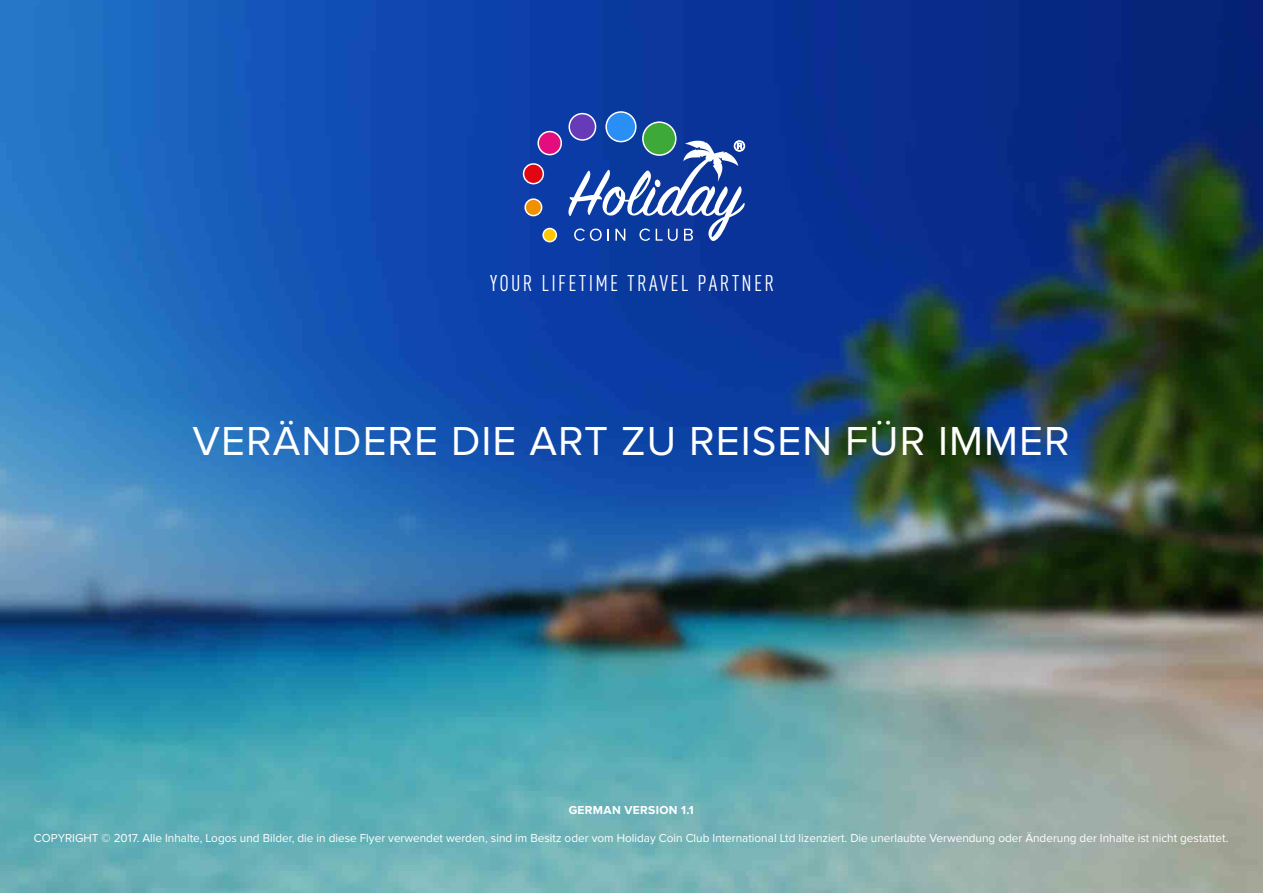
<style>
.page{position:relative;width:1263px;height:893px;background:#fff}
.page>*{position:absolute;margin:0;border:0;box-sizing:border-box;transform-origin:0 0}
.t1{font:42px "Proxima Nova";letter-spacing:.025em;color:#fff}
.t2{font:22.5px "DIN Cond";letter-spacing:.1em;color:#fff}
.t3{font:12px "Proxima Nova";color:#fff}
.t4{font:700 12px "Proxima Nova";letter-spacing:.025em;color:#fff}
</style>
<div class="page">
<img style="left:0;top:0;width:1263px;height:893px">
<div style="left:643px;top:122px;width:33px;height:33px;background:#3da938;border-radius:50%"></div>
<div style="left:642px;top:121px;width:34px;height:35px;border:2px solid #fff;border-radius:50%"></div>
<div style="left:543px;top:228px;width:13px;height:14px;background:#ffc800;border-radius:50%"></div>
<div style="left:542px;top:228px;width:15px;height:14px;border:2px solid #fff;border-radius:50%"></div>
<div style="left:606px;top:112px;width:30px;height:30px;background:#298ef6;border-radius:50%"></div>
<div style="left:605px;top:111px;width:31px;height:31px;border:2px solid #fff;border-radius:50%"></div>
<div style="left:569px;top:114px;width:27px;height:26px;background:#673ab7;border-radius:50%"></div>
<div style="left:568px;top:113px;width:28px;height:28px;border:2px solid #fff;border-radius:50%"></div>
<div style="left:538px;top:132px;width:23px;height:23px;background:#e30d7e;border-radius:50%"></div>
<div style="left:537px;top:131px;width:25px;height:24px;border:2px solid #fff;border-radius:50%"></div>
<div style="left:524px;top:164px;width:19px;height:20px;background:#e20613;border-radius:50%"></div>
<div style="left:523px;top:163px;width:21px;height:21px;border:2px solid #fff;border-radius:50%"></div>
<div style="left:525px;top:199px;width:17px;height:17px;background:#f29100;border-radius:50%"></div>
<div style="left:524px;top:198px;width:18px;height:18px;border:2px solid #fff;border-radius:50%"></div>
<svg style="left:568px;top:140px;width:177px;height:101px"></svg>
<h2 class="t2" style="left:490px;top:270px;width:285px">YOUR LIFETIME TRAVEL PARTNER</h2>
<h1 class="t1" style="left:192px;top:417px;width:879px">VERÄNDERE DIE ART ZU REISEN FÜR IMMER</h1>
<p class="t4" style="left:569px;top:803px;width:126px">GERMAN VERSION 1.1</p>
<p class="t3" style="left:34px;top:832px;width:1196px">COPYRIGHT © 2017. Alle Inhalte, Logos und Bilder, die in diese Flyer verwendet werden, sind im Besitz oder vom Holiday Coin Club International Ltd lizenziert. Die unerlaubte Verwendung oder Änderung der Inhalte ist nicht gestattet.</p>
</div>
